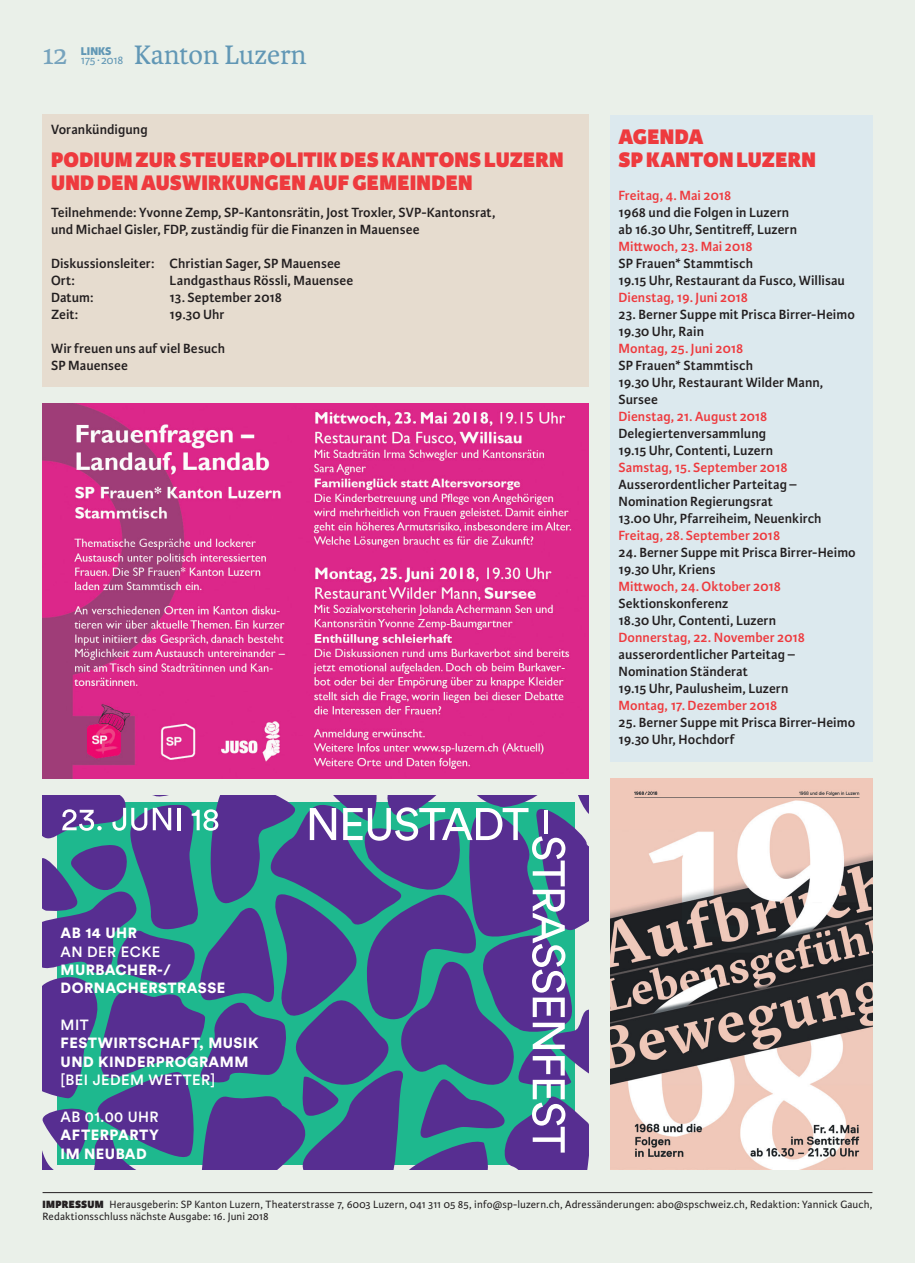
<style>
.page{position:relative;width:915px;height:1263px;background:#fff}
.page>*{position:absolute;margin:0;border:0;box-sizing:border-box;transform-origin:0 0}
.t1{font:28.5px "Karmina";color:#6197b5}
.t2{font:28.5px "Karmina";color:#76a3bd}
.t3{font:800 22.5px/22.5px "Karmina Sans";letter-spacing:.01em;color:#ee3a3e}
.t4{font:900 14.7px/18.3px "Circular Std";letter-spacing:.03em;color:#fff}
.t5{font:500 14.7px "Circular Std";letter-spacing:.03em;color:#fff}
.t6{font:600 14.25px/17px "Karmina Sans";letter-spacing:.005em;color:#231f20}
.t7{font:600 14.25px "Karmina Sans";letter-spacing:.005em;color:#ee3a3e}
.t8{font:12px "Karmina Sans";letter-spacing:-.02em;color:#6197b5}
.t9{font:800 12px "Karmina Sans";color:#6197b5}
.t10{font:11.25px/12.8px "Karmina Sans";letter-spacing:.015em;color:#231f20}
.s1{font-weight:800}
</style>
<div class="page">
<div style="left:0;top:0;width:914px;height:1263px;background:#eaf0e9"></div>
<hr style="left:43px;top:1192px;width:829px;height:1px;background:#231f20">
<div style="left:609px;top:115px;width:263px;height:646px;background:#dce9ee"></div>
<div style="left:43px;top:115px;width:545px;height:272px;background:#e6dccf"></div>
<img style="left:610px;top:778px;width:262px;height:391px">
<img style="left:43px;top:404px;width:545px;height:374px">
<svg style="left:43px;top:795px;width:545px;height:374px;background:#516296"></svg>
<p class="t8" style="left:81px;top:53px;width:44px">175 ∙ 2018</p>
<h1 class="t1" style="left:134px;top:39px;width:174px">Kanton Luzern</h1>
<h1 class="t2" style="left:43px;top:39px;width:27px">12</h1>
<p class="t9" style="left:81px;top:44px;width:32px">LINKS</p>
<p class="t6" style="left:51px;top:121px;width:98px">Vorankündigung</p>
<h2 class="t3" style="left:51px;top:149px;width:514px">PODIUM ZUR STEUERPOLITIK DES KANTONS LUZERN<br>UND DEN AUSWIRKUNGEN AUF GEMEINDEN</h2>
<p class="t6" style="left:51px;top:204px;width:446px">Teilnehmende: Yvonne Zemp, SP-Kantonsrätin, Jost Troxler, SVP-Kantonsrat, und Michael Gisler, FDP, zuständig für die Finanzen in Mauensee</p>
<p class="t6" style="left:51px;top:255px;width:291px">Diskussionsleiter: Christian Sager, SP Mauensee<br>Ort:</p>
<p class="t6" style="left:170px;top:272px;width:185px">Landgasthaus Rössli, Mauensee</p>
<p class="t6" style="left:51px;top:289px;width:44px">Datum:</p>
<p class="t6" style="left:170px;top:289px;width:114px">13. September 2018</p>
<p class="t6" style="left:51px;top:306px;width:29px">Zeit:</p>
<p class="t6" style="left:170px;top:306px;width:56px">19.30 Uhr</p>
<p class="t6" style="left:51px;top:340px;width:176px">Wir freuen uns auf viel Besuch<br>SP Mauensee</p>
<h2 class="t3" style="left:618px;top:127px;width:199px">AGENDA<br>SP KANTON LUZERN</h2>
<p class="t7" style="left:618px;top:187px;width:114px">Freitag, 4. Mai 2018</p>
<p class="t6" style="left:618px;top:204px;width:180px">1968 und die Folgen in Luzern ab 16.30 Uhr, Sentitreff, Luzern</p>
<p class="t7" style="left:618px;top:238px;width:135px">Mittwoch, 23. Mai 2018</p>
<p class="t6" style="left:618px;top:255px;width:228px">SP Frauen* Stammtisch<br>19.15 Uhr, Restaurant da Fusco, Willisau</p>
<p class="t7" style="left:618px;top:289px;width:131px">Dienstag, 19. Juni 2018</p>
<p class="t6" style="left:618px;top:306px;width:238px">23. Berner Suppe mit Prisca Birrer-Heimo<br>19.30 Uhr, Rain</p>
<p class="t7" style="left:618px;top:340px;width:126px">Montag, 25. Juni 2018</p>
<p class="t6" style="left:618px;top:357px;width:206px">SP Frauen* Stammtisch<br>19.30 Uhr, Restaurant Wilder Mann,<br>Sursee</p>
<p class="t7" style="left:618px;top:408px;width:150px">Dienstag, 21. August 2018</p>
<p class="t6" style="left:618px;top:425px;width:156px">Delegiertenversammlung<br>19.15 Uhr, Contenti, Luzern</p>
<p class="t7" style="left:618px;top:459px;width:170px">Samstag, 15. September 2018</p>
<p class="t6" style="left:618px;top:476px;width:204px">Ausserordentlicher Parteitag –<br>Nomination Regierungsrat<br>13.00 Uhr, Pfarreiheim, Neuenkirch</p>
<p class="t7" style="left:618px;top:527px;width:163px">Freitag, 28. September 2018</p>
<p class="t6" style="left:618px;top:544px;width:239px">24. Berner Suppe mit Prisca Birrer-Heimo<br>19.30 Uhr, Kriens</p>
<p class="t7" style="left:618px;top:578px;width:164px">Mittwoch, 24. Oktober 2018</p>
<p class="t6" style="left:618px;top:595px;width:159px">Sektionskonferenz<br>18.30 Uhr, Contenti, Luzern</p>
<p class="t7" style="left:618px;top:630px;width:188px">Donnerstag, 22. November 2018</p>
<p class="t6" style="left:618px;top:646px;width:178px">ausserordentlicher Parteitag –<br>Nomination Ständerat<br>19.15 Uhr, Paulusheim, Luzern</p>
<p class="t7" style="left:618px;top:698px;width:160px">Montag, 17. Dezember 2018</p>
<p class="t6" style="left:618px;top:714px;width:238px">25. Berner Suppe mit Prisca Birrer-Heimo<br>19.30 Uhr, Hochdorf</p>
<p class="t4" style="left:61px;top:924px;width:78px">AB 14 UHR</p>
<p class="t5" style="left:61px;top:942px;width:101px">AN DER ECKE</p>
<p class="t4" style="left:61px;top:960px;width:166px">MURBACHER-/<br>DORNACHERSTRASSE</p>
<p class="t5" style="left:61px;top:1016px;width:29px">MIT</p>
<p class="t4" style="left:61px;top:1034px;width:199px">FESTWIRTSCHAFT, MUSIK<br>UND KINDERPROGRAMM</p>
<p class="t5" style="left:61px;top:1071px;width:156px">[BEI JEDEM WETTER]</p>
<p class="t5" style="left:61px;top:1107px;width:100px">AB 01.00 UHR</p>
<p class="t4" style="left:61px;top:1125px;width:100px">AFTERPARTY<br>IM NEUBAD</p>
<p class="t10" style="left:43px;top:1198px;width:831px"><span class="s1">IMPRESSUM</span> Herausgeberin: SP Kanton Luzern, Theaterstrasse 7, 6003 Luzern, 041 311 05 85, info@sp-luzern.ch, Adressänderungen: abo@spschweiz.ch, Redaktion: Yannick Gauch,<br>Redaktionsschluss nächste Ausgabe: 16. Juni 2018</p>
</div>
